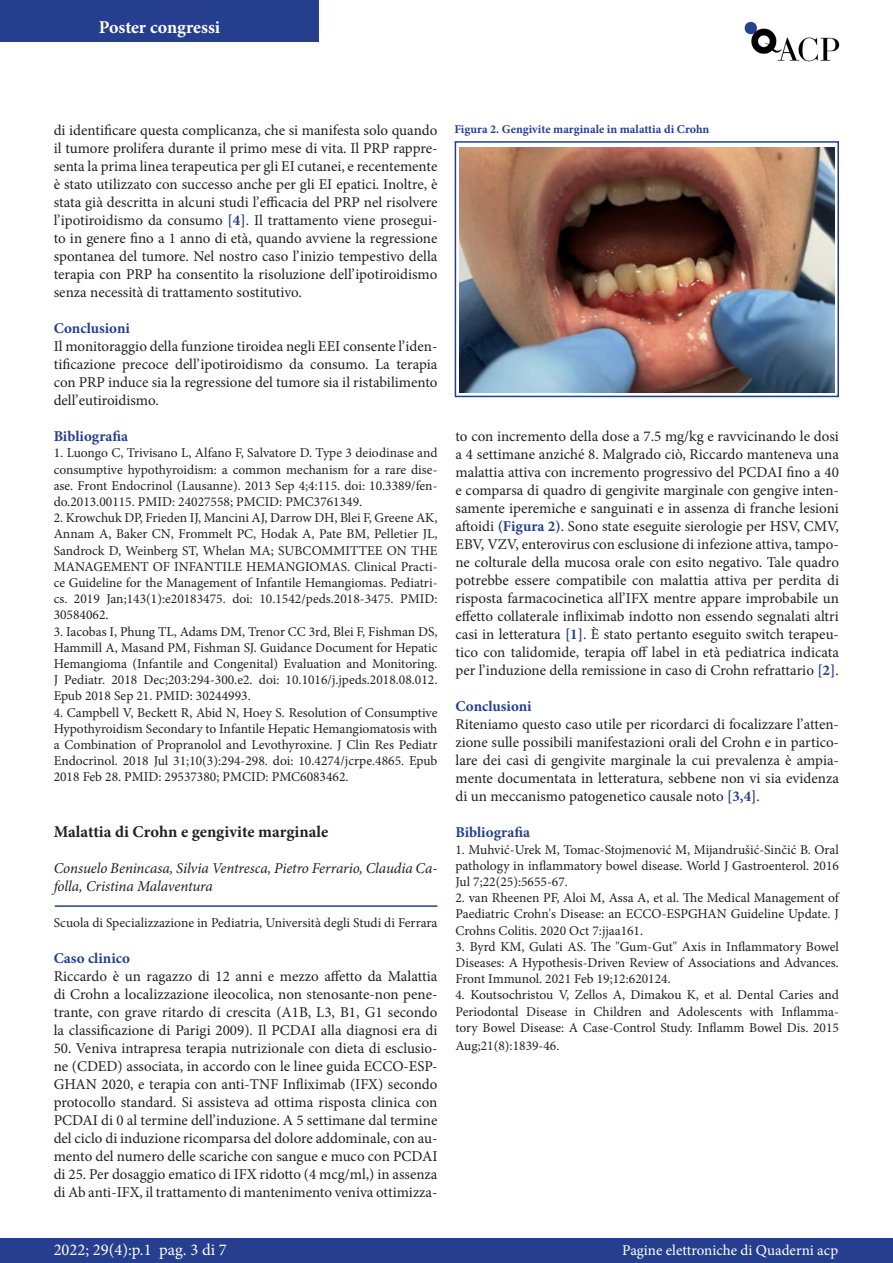
<style>
.page{position:relative;width:893px;height:1263px;background:#fff}
.page>*{position:absolute;margin:0;border:0;box-sizing:border-box;transform-origin:0 0}
.t1{font:700 18px "Minion Pro";letter-spacing:-.005em;color:#fff}
.t2{font:700 16.5px "Minion Pro";color:#231f20}
.t3{font:16.5px "Minion Pro";color:#fff}
.t4{font:15px/18px "Minion Pro";color:#231f20;text-align:justify}
.t5{font:italic 15px/18px "Minion Pro";letter-spacing:-.005em;color:#231f20}
.t6{font:700 15px "Minion Pro";color:#253f8e}
.t7{font:15px "Minion Pro";color:#fff}
.t8{font:13.5px/16.2px "Minion Pro";color:#231f20;text-align:justify}
.t9{font:700 12px "Minion Pro";color:#253f8e}
.s1{font-weight:700;color:#253f8e}
</style>
<div class="page">
<div style="left:0;top:0;width:319px;height:41px;background:#253f8e"></div>
<img style="left:744px;top:21px;width:96px;height:41px">
<div style="left:0;top:1239px;width:893px;height:24px;background:#253f8e"></div>
<hr style="left:55px;top:905px;width:382px;height:2px;background:#253f8e">
<div style="left:455px;top:141px;width:384px;height:256px;border:2px solid #253f8e"></div>
<img style="left:460px;top:147px;width:374px;height:246px">
<p class="t1" style="left:99px;top:15px;width:123px">Poster congressi</p>
<p class="t4" style="left:54px;top:121px;width:385px">di identificare questa complicanza, che si manifesta solo quando il tumore prolifera durante il primo mese di vita. Il PRP rappre&shy;senta la prima linea terapeutica per gli EI cutanei, e recentemente è stato utilizzato con successo anche per gli EI epatici. Inoltre, è stata già descritta in alcuni studi l’efficacia del PRP nel risolvere l’ipotiroidismo da consumo <span class="s1">[4]</span>. Il trattamento viene prosegui&shy;to in genere fino a 1 anno di età, quando avviene la regressione spontanea del tumore. Nel nostro caso l’inizio tempestivo della terapia con PRP ha consentito la risoluzione dell’ipotiroidismo senza necessità di trattamento sostitutivo.</p>
<p class="t6" style="left:54px;top:318px;width:78px">Conclusioni</p>
<p class="t4" style="left:54px;top:337px;width:385px">Il monitoraggio della funzione tiroidea negli EEI consente l’iden&shy;tificazione precoce dell’ipotiroidismo da consumo. La terapia con PRP induce sia la regressione del tumore sia il ristabilimento dell’eutiroidismo.</p>
<p class="t6" style="left:54px;top:426px;width:76px">Bibliografia</p>
<p class="t8" style="left:54px;top:445px;width:385px">1. Luongo C, Trivisano L, Alfano F, Salvatore D. Type 3 deiodinase and consumptive hypothyroidism: a common mechanism for a rare dise&shy;ase. Front Endocrinol (Lausanne). 2013 Sep 4;4:115. doi: 10.3389/fen&shy;do.2013.00115. PMID: 24027558; PMCID: PMC3761349.</p>
<p class="t8" style="left:54px;top:510px;width:385px">2. Krowchuk DP, Frieden IJ, Mancini AJ, Darrow DH, Blei F, Greene AK, Annam A, Baker CN, Frommelt PC, Hodak A, Pate BM, Pelletier JL, Sandrock D, Weinberg ST, Whelan MA; SUBCOMMITTEE ON THE MANAGEMENT OF INFANTILE HEMANGIOMAS. Clinical Practi&shy;ce Guideline for the Management of Infantile Hemangiomas. Pediatri&shy;cs. 2019 Jan;143(1):e20183475. doi: 10.1542/peds.2018-3475. PMID:<br>30584062.</p>
<p class="t8" style="left:54px;top:623px;width:385px">3. Iacobas I, Phung TL, Adams DM, Trenor CC 3rd, Blei F, Fishman DS, Hammill A, Masand PM, Fishman SJ. Guidance Document for Hepatic Hemangioma (Infantile and Congenital) Evaluation and Monitoring.<br>J Pediatr. 2018 Dec;203:294-300.e2. doi: 10.1016/j.jpeds.2018.08.012.<br>Epub 2018 Sep 21. PMID: 30244993.</p>
<p class="t8" style="left:54px;top:704px;width:385px">4. Campbell V, Beckett R, Abid N, Hoey S. Resolution of Consumptive Hypothyroidism Secondary to Infantile Hepatic Hemangiomatosis with a Combination of Propranolol and Levothyroxine. J Clin Res Pediatr Endocrinol. 2018 Jul 31;10(3):294-298. doi: 10.4274/jcrpe.4865. Epub 2018 Feb 28. PMID: 29537380; PMCID: PMC6083462.</p>
<p class="t2" style="left:54px;top:820px;width:276px">Malattia di Crohn e gengivite marginale</p>
<p class="t5" style="left:54px;top:859px;width:385px">Consuelo Benincasa, Silvia Ventresca, Pietro Ferrario, Claudia Ca&shy;folla, Cristina Malaventura</p>
<p class="t8" style="left:54px;top:915px;width:385px">Scuola di Specializzazione in Pediatria, Università degli Studi di Ferrara</p>
<p class="t6" style="left:54px;top:948px;width:78px">Caso clinico</p>
<p class="t4" style="left:54px;top:967px;width:385px">Riccardo è un ragazzo di 12 anni e mezzo affetto da Malattia di Crohn a localizzazione ileocolica, non stenosante-non pene&shy;trante, con grave ritardo di crescita (A1B, L3, B1, G1 secondo la classificazione di Parigi 2009). Il PCDAI alla diagnosi era di</p>
<p class="t4" style="left:54px;top:1039px;width:385px">50. Veniva intrapresa terapia nutrizionale con dieta di esclusio&shy;ne (CDED) associata, in accordo con le linee guida ECCO-ESP-GHAN 2020, e terapia con anti-TNF Infliximab (IFX) secondo protocollo standard. Si assisteva ad ottima risposta clinica con PCDAI di 0 al termine dell’induzione. A 5 settimane dal termine del ciclo di induzione ricomparsa del dolore addominale, con au&shy;mento del numero delle scariche con sangue e muco con PCDAI di 25. Per dosaggio ematico di IFX ridotto (4 mcg/ml,) in assenza di Ab anti-IFX, il trattamento di mantenimento veniva ottimizza-</p>
<p class="t9" style="left:454px;top:121px;width:256px">Figura 2. Gengivite marginale in malattia di Crohn</p>
<p class="t4" style="left:455px;top:427px;width:385px">to con incremento della dose a 7.5 mg/kg e ravvicinando le dosi a 4 settimane anziché 8. Malgrado ciò, Riccardo manteneva una malattia attiva con incremento progressivo del PCDAI fino a 40 e comparsa di quadro di gengivite marginale con gengive inten&shy;samente iperemiche e sanguinati e in assenza di franche lesioni aftoidi <span class="s1">(Figura 2)</span>. Sono state eseguite sierologie per HSV, CMV, EBV, VZV, enterovirus con esclusione di infezione attiva, tampo&shy;ne colturale della mucosa orale con esito negativo. Tale quadro potrebbe essere compatibile con malattia attiva per perdita di risposta farmacocinetica all’IFX mentre appare improbabile un effetto collaterale infliximab indotto non essendo segnalati altri casi in letteratura <span class="s1">[1]</span>. È stato pertanto eseguito switch terapeu&shy;tico con talidomide, terapia off label in età pediatrica indicata per l’induzione della remissione in caso di Crohn refrattario <span class="s1">[2]</span>.</p>
<p class="t6" style="left:455px;top:696px;width:78px">Conclusioni</p>
<p class="t4" style="left:455px;top:715px;width:385px">Riteniamo questo caso utile per ricordarci di focalizzare l’atten&shy;zione sulle possibili manifestazioni orali del Crohn e in partico&shy;lare dei casi di gengivite marginale la cui prevalenza è ampia&shy;mente documentata in letteratura, sebbene non vi sia evidenza di un meccanismo patogenetico causale noto <span class="s1">[3,4]</span>.</p>
<p class="t6" style="left:455px;top:822px;width:76px">Bibliografia</p>
<p class="t8" style="left:455px;top:841px;width:385px">1. Muhvić-Urek M, Tomac-Stojmenović M, Mijandrušić-Sinčić B. Oral pathology in inflammatory bowel disease. World J Gastroenterol. 2016<br>Jul 7;22(25):5655-67.</p>
<p class="t8" style="left:455px;top:890px;width:385px">2. van Rheenen PF, Aloi M, Assa A, et al. The Medical Management of Paediatric Crohn's Disease: an ECCO-ESPGHAN Guideline Update. J Crohns Colitis. 2020 Oct 7:jjaa161.</p>
<p class="t8" style="left:455px;top:938px;width:385px">3. Byrd KM, Gulati AS. The "Gum-Gut" Axis in Inflammatory Bowel Diseases: A Hypothesis-Driven Review of Associations and Advances.<br>Front Immunol. 2021 Feb 19;12:620124.</p>
<p class="t8" style="left:455px;top:987px;width:385px">4. Koutsochristou V, Zellos A, Dimakou K, et al. Dental Caries and Periodontal Disease in Children and Adolescents with Inflamma&shy;tory Bowel Disease: A Case-Control Study. Inflamm Bowel Dis. 2015</p>
<p class="t8" style="left:455px;top:1037px;width:105px">Aug;21(8):1839-46.</p>
<p class="t3" style="left:54px;top:1239px;width:175px">2022; 29(4):p.1 pag. 3 di 7</p>
<p class="t7" style="left:622px;top:1240px;width:217px">Pagine elettroniche di Quaderni acp</p>
</div>
